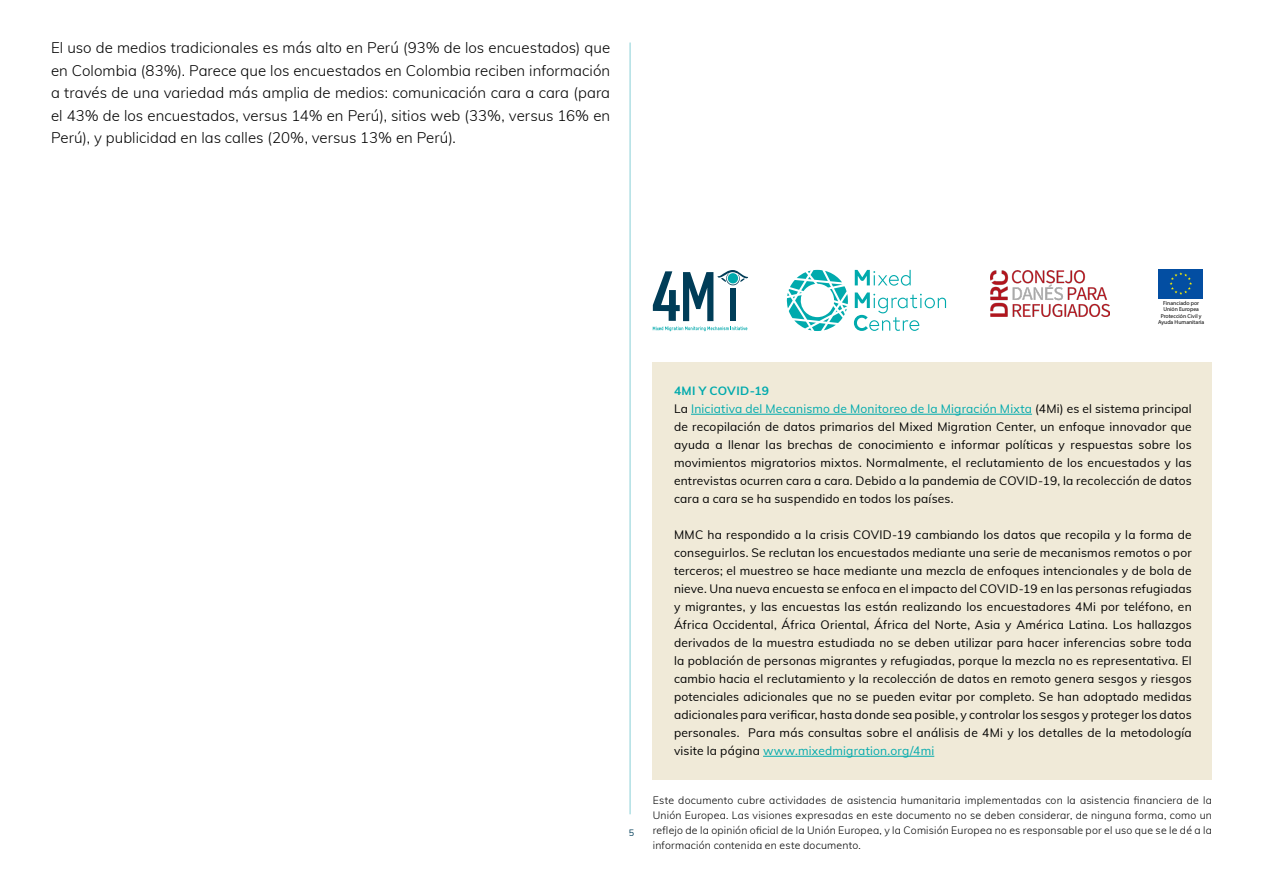
<style>
.page{position:relative;width:1263px;height:893px;background:#fff}
.page>*{position:absolute;margin:0;border:0;box-sizing:border-box;transform-origin:0 0}
.t1{font:300 15px/22.5px "Muli";letter-spacing:.005em;color:#000;text-align:justify}
.t2{font:12px/18px "Muli";letter-spacing:.015em;color:#000}
.t3{font:300 10.5px/15px "Muli";letter-spacing:.02em;color:#000;text-align:justify}
.t4{font:9px "Muli";color:#003d58}
.t5{font:5.7px/6.4px "Calibri";color:#000;text-align:center}
.s1{font-weight:700;color:#00aaad}
.s2{color:#00aaad}
</style>
<div class="page">
<div style="left:653px;top:362px;width:559px;height:418px;background:#f0ead8"></div>
<hr style="left:691px;top:414px;width:341px;height:1px;background:#00aaad">
<hr style="left:763px;top:756px;width:171px;height:1px;background:#00aaad">
<svg style="left:787px;top:270px;width:61px;height:61px"></svg>
<svg style="left:855px;top:270px;width:56px;height:16px"></svg>
<svg style="left:854px;top:292px;width:92px;height:39px"></svg>
<img style="left:991px;top:270px;width:118px;height:47px">
<svg style="left:653px;top:327px;width:94px;height:4px"></svg>
<svg style="left:653px;top:270px;width:95px;height:51px"></svg>
<div style="left:730px;top:288px;width:6px;height:33px;background:#003d58"></div>
<svg style="left:1158px;top:298px;width:45px;height:1px"></svg>
<div style="left:1158px;top:269px;width:45px;height:29px;background:#034ea2"></div>
<svg style="left:1169px;top:272px;width:23px;height:23px"></svg>
<hr style="left:629px;top:43px;width:2px;height:771px;background:#afdfe4">
<p class="t1" style="left:51px;top:36px;width:561px">El uso de medios tradicionales es más alto en Perú (93% de los encuestados) que en Colombia (83%). Parece que los encuestados en Colombia reciben información a través de una variedad más amplia de medios: comunicación cara a cara (para el 43% de los encuestados, versus 14% en Perú), sitios web (33%, versus 16% en Perú), y publicidad en las calles (20%, versus 13% en Perú).</p>
<p class="t5" style="left:1158px;top:300px;width:48px">Financiado por<br>Unión Europea<br>Protección Civil y<br>Ayuda Humanitaria</p>
<p class="t4" style="left:629px;top:826px;width:7px">5</p>
<p class="t2" style="left:674px;top:381px;width:519px"><span class="s1">4MI Y COVID-19<br></span>La <span class="s2">Iniciativa del Mecanismo de Monitoreo de la Migración Mixta</span> (4Mi) es el sistema principal de recopilación de datos primarios del Mixed Migration Center, un enfoque innovador que ayuda a llenar las brechas de conocimiento e informar políticas y respuestas sobre los movimientos migratorios mixtos. Normalmente, el reclutamiento de los encuestados y las entrevistas ocurren cara a cara. Debido a la pandemia de COVID-19, la recolección de datos cara a cara se ha suspendido en todos los países.</p>
<p class="t2" style="left:674px;top:525px;width:519px;text-align:justify">MMC ha respondido a la crisis COVID-19 cambiando los datos que recopila y la forma de conseguirlos. Se reclutan los encuestados mediante una serie de mecanismos remotos o por terceros; el muestreo se hace mediante una mezcla de enfoques intencionales y de bola de nieve. Una nueva encuesta se enfoca en el impacto del COVID-19 en las personas refugiadas y migrantes, y las encuestas las están realizando los encuestadores 4Mi por teléfono, en África Occidental, África Oriental, África del Norte, Asia y América Latina. Los hallazgos derivados de la muestra estudiada no se deben utilizar para hacer inferencias sobre toda la población de personas migrantes y refugiadas, porque la mezcla no es representativa. El cambio hacia el reclutamiento y la recolección de datos en remoto genera sesgos y riesgos potenciales adicionales que no se pueden evitar por completo. Se han adoptado medidas adicionales para verificar, hasta donde sea posible, y controlar los sesgos y proteger los datos personales. Para más consultas sobre el análisis de 4Mi y los detalles de la metodología visite la página <span class="s2">www.mixedmigration.org/4mi</span></p>
<p class="t3" style="left:653px;top:792px;width:561px">Este documento cubre actividades de asistencia humanitaria implementadas con la asistencia financiera de la Unión Europea. Las visiones expresadas en este documento no se deben considerar, de ninguna forma, como un reflejo de la opinión oficial de la Unión Europea, y la Comisión Europea no es responsable por el uso que se le dé a la información contenida en este documento.</p>
</div>
